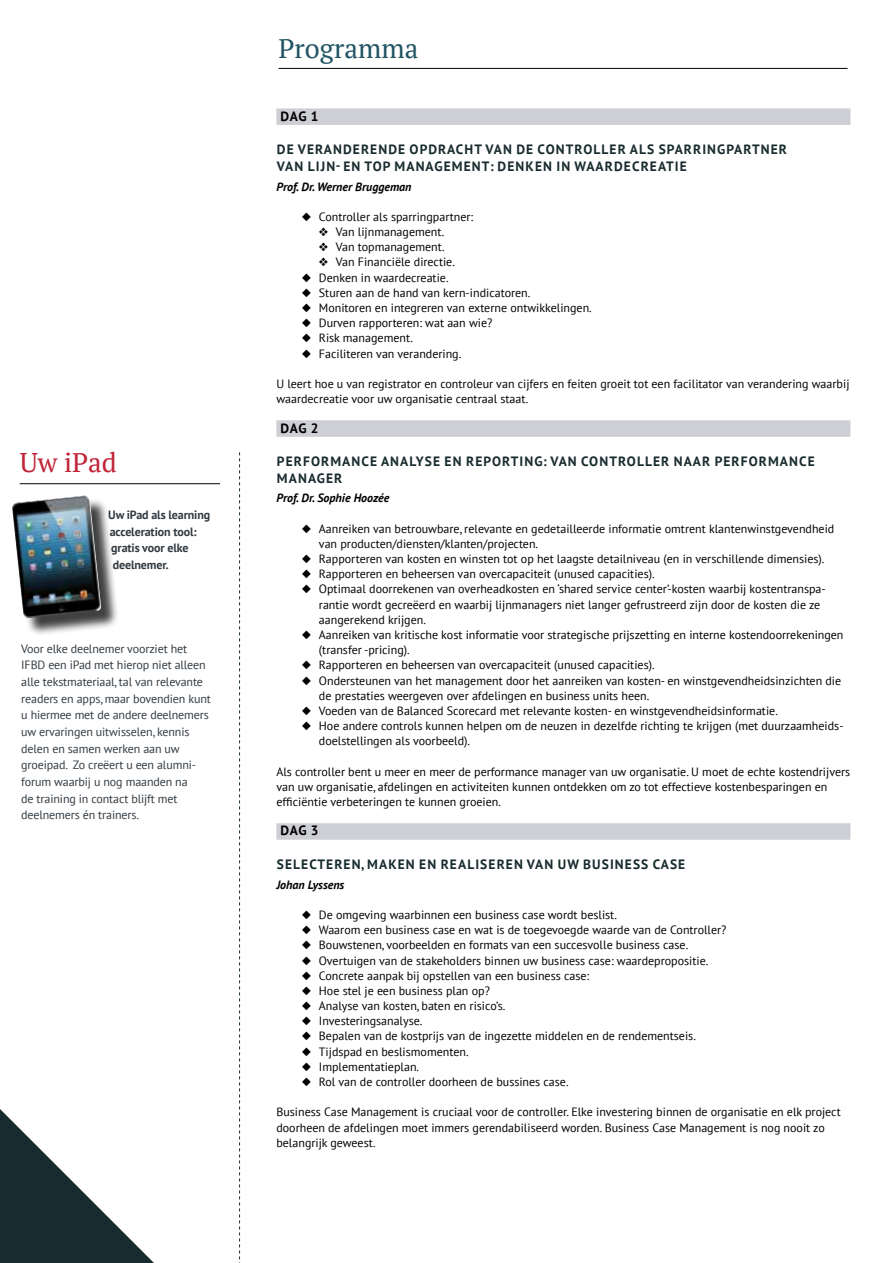
<style>
.page{position:relative;width:893px;height:1263px;background:#fff}
.page>*{position:absolute;margin:0;border:0;box-sizing:border-box;transform-origin:0 0}
.t1{font:27px "PT Serif";color:#215464}
.t2{font:27px "PT Serif";color:#c12337}
.t3{font:700 13.5px/16.6px "PT Sans";letter-spacing:.08em;color:#182b2e}
.t4{font:700 13.5px "PT Sans";letter-spacing:.05em;color:#000}
.t5{font:12px/15.1px "PT Sans";color:#000}
.t6{font:12px/16.6px "PT Sans";letter-spacing:-.01em;color:#313a41}
.t7{font:700 12px/16.6px "PT Sans";letter-spacing:-.01em;color:#313a41}
.t8{font:italic 700 12px "PT Sans";color:#000}
</style>
<div class="page">
<svg style="left:0;top:1109px;width:154px;height:154px"></svg>
<hr style="left:20px;top:483px;width:200px;height:1px;background:#000">
<div style="left:15px;top:498px;width:104px;height:138px;background:#000;opacity:.75"></div>
<img style="left:12px;top:496px;width:89px;height:122px">
<hr style="left:279px;top:68px;width:569px;height:1px;background:#000">
<svg style="left:239px;top:452px;width:1px;height:811px"></svg>
<div style="left:276px;top:108px;width:574px;height:17px;background:#cecfd4"></div>
<div style="left:276px;top:420px;width:574px;height:17px;background:#cecfd4"></div>
<div style="left:276px;top:823px;width:574px;height:17px;background:#cecfd4"></div>
<h1 class="t2" style="left:20px;top:444px;width:99px">Uw iPad</h1>
<p class="t7" style="left:108px;top:506px;width:103px">Uw iPad als learning acceleration tool: gratis voor elke deelnemer.</p>
<p class="t6" style="left:21px;top:640px;width:191px">Voor elke deelnemer voorziet het IFBD een iPad met hierop niet alleen alle tekstmateriaal, tal van relevante readers en apps, maar bovendien kunt u hiermee met de andere deelnemers uw ervaringen uitwisselen, kennis delen en samen werken aan uw groeipad. Zo creëert u een alumni&shy;forum waarbij u nog maanden na<br>de training in contact blijft met deelnemers én trainers.</p>
<h1 class="t1" style="left:279px;top:31px;width:141px">Programma</h1>
<p class="t4" style="left:280px;top:107px;width:40px">DAG 1</p>
<p class="t3" style="left:277px;top:141px;width:512px">DE VERANDERENDE OPDRACHT VAN DE CONTROLLER ALS SPARRINGPARTNER<br>VAN LIJN- EN TOP MANAGEMENT: DENKEN IN WAARDECREATIE</p>
<p class="t8" style="left:276px;top:178px;width:137px">Prof. Dr. Werner Bruggeman</p>
<p class="t5" style="left:302px;top:209px;width:173px">◆ Controller als sparringpartner:</p>
<p class="t5" style="left:319px;top:224px;width:127px">❖ Van lijnmanagement.</p>
<p class="t5" style="left:319px;top:239px;width:127px">❖ Van topmanagement.</p>
<p class="t5" style="left:319px;top:254px;width:138px">❖ Van Financiële directie.</p>
<p class="t5" style="left:302px;top:269px;width:148px">◆ Denken in waardecreatie.</p>
<p class="t5" style="left:302px;top:285px;width:230px">◆ Sturen aan de hand van kern-indicatoren.</p>
<p class="t5" style="left:302px;top:300px;width:291px">◆ Monitoren en integreren van externe ontwikkelingen.</p>
<p class="t5" style="left:302px;top:315px;width:192px">◆ Durven rapporteren: wat aan wie?</p>
<p class="t5" style="left:302px;top:330px;width:112px">◆ Risk management.</p>
<p class="t5" style="left:302px;top:345px;width:161px">◆ Faciliteren van verandering.</p>
<p class="t5" style="left:276px;top:376px;width:575px">U leert hoe u van registrator en controleur van cijfers en feiten groeit tot een facilitator van verandering waarbij waardecreatie voor uw organisatie centraal staat.</p>
<p class="t4" style="left:280px;top:419px;width:40px">DAG 2</p>
<p class="t3" style="left:277px;top:453px;width:539px">PERFORMANCE ANALYSE EN REPORTING: VAN CONTROLLER NAAR PERFORMANCE<br>MANAGER</p>
<p class="t8" style="left:276px;top:490px;width:114px">Prof. Dr. Sophie Hoozée</p>
<p class="t5" style="left:319px;top:521px;width:517px;text-indent:-17px">◆ Aanreiken van betrouwbare, relevante en gedetailleerde informatie omtrent klantenwinstgevendheid van producten/diensten/klanten/projecten.</p>
<p class="t5" style="left:302px;top:551px;width:524px">◆ Rapporteren van kosten en winsten tot op het laagste detailniveau (en in verschillende dimensies).</p>
<p class="t5" style="left:302px;top:566px;width:354px">◆ Rapporteren en beheersen van overcapaciteit (unused capacities).</p>
<p class="t5" style="left:319px;top:581px;width:508px;text-indent:-17px">◆ Optimaal doorrekenen van overheadkosten en ‘shared service center’-kosten waarbij kostentranspa&shy;rantie wordt gecreëerd en waarbij lijnmanagers niet langer gefrustreerd zijn door de kosten die ze aangerekend krijgen.</p>
<p class="t5" style="left:319px;top:627px;width:526px;text-indent:-17px">◆ Aanreiken van kritische kost informatie voor strategische prijszetting en interne kostendoorrekeningen (transfer -pricing).</p>
<p class="t5" style="left:302px;top:657px;width:354px">◆ Rapporteren en beheersen van overcapaciteit (unused capacities).</p>
<p class="t5" style="left:319px;top:672px;width:524px;text-indent:-17px">◆ Ondersteunen van het management door het aanreiken van kosten- en winstgevendheidsinzichten die de prestaties weergeven over afdelingen en business units heen.</p>
<p class="t5" style="left:302px;top:703px;width:477px">◆ Voeden van de Balanced Scorecard met relevante kosten- en winstgevendheidsinformatie.</p>
<p class="t5" style="left:319px;top:718px;width:526px;text-indent:-17px">◆ Hoe andere controls kunnen helpen om de neuzen in dezelfde richting te krijgen (met duurzaamheids&shy;doelstellingen als voorbeeld).</p>
<p class="t5" style="left:276px;top:763px;width:575px">Als controller bent u meer en meer de performance manager van uw organisatie. U moet de echte kostendrijvers van uw organisatie, afdelingen en activiteiten kunnen ontdekken om zo tot effectieve kostenbesparingen en efficiëntie verbeteringen te kunnen groeien.</p>
<p class="t4" style="left:280px;top:822px;width:40px">DAG 3</p>
<p class="t3" style="left:277px;top:856px;width:410px">SELECTEREN, MAKEN EN REALISEREN VAN UW BUSINESS CASE</p>
<p class="t8" style="left:276px;top:876px;width:69px">Johan Lyssens</p>
<p class="t5" style="left:302px;top:907px;width:317px">◆ De omgeving waarbinnen een business case wordt beslist.</p>
<p class="t5" style="left:302px;top:922px;width:426px">◆ Waarom een business case en wat is de toegevoegde waarde van de Controller?</p>
<p class="t5" style="left:302px;top:937px;width:388px">◆ Bouwstenen, voorbeelden en formats van een succesvolle business case.</p>
<p class="t5" style="left:302px;top:952px;width:408px">◆ Overtuigen van de stakeholders binnen uw business case: waardepropositie.</p>
<p class="t5" style="left:302px;top:968px;width:289px">◆ Concrete aanpak bij opstellen van een business case:</p>
<p class="t5" style="left:302px;top:983px;width:189px">◆ Hoe stel je een business plan op?</p>
<p class="t5" style="left:302px;top:998px;width:205px">◆ Analyse van kosten, baten en risico’s.</p>
<p class="t5" style="left:302px;top:1013px;width:122px">◆ Investeringsanalyse.</p>
<p class="t5" style="left:302px;top:1028px;width:395px">◆ Bepalen van de kostprijs van de ingezette middelen en de rendementseis.</p>
<p class="t5" style="left:302px;top:1043px;width:168px">◆ Tijdspad en beslismomenten.</p>
<p class="t5" style="left:302px;top:1059px;width:119px">◆ Implementatieplan.</p>
<p class="t5" style="left:302px;top:1074px;width:268px">◆ Rol van de controller doorheen de bussines case.</p>
<p class="t5" style="left:276px;top:1104px;width:566px">Business Case Management is cruciaal voor de controller. Elke investering binnen de organisatie en elk project doorheen de afdelingen moet immers gerendabiliseerd worden. Business Case Management is nog nooit zo belangrijk geweest.</p>
</div>
